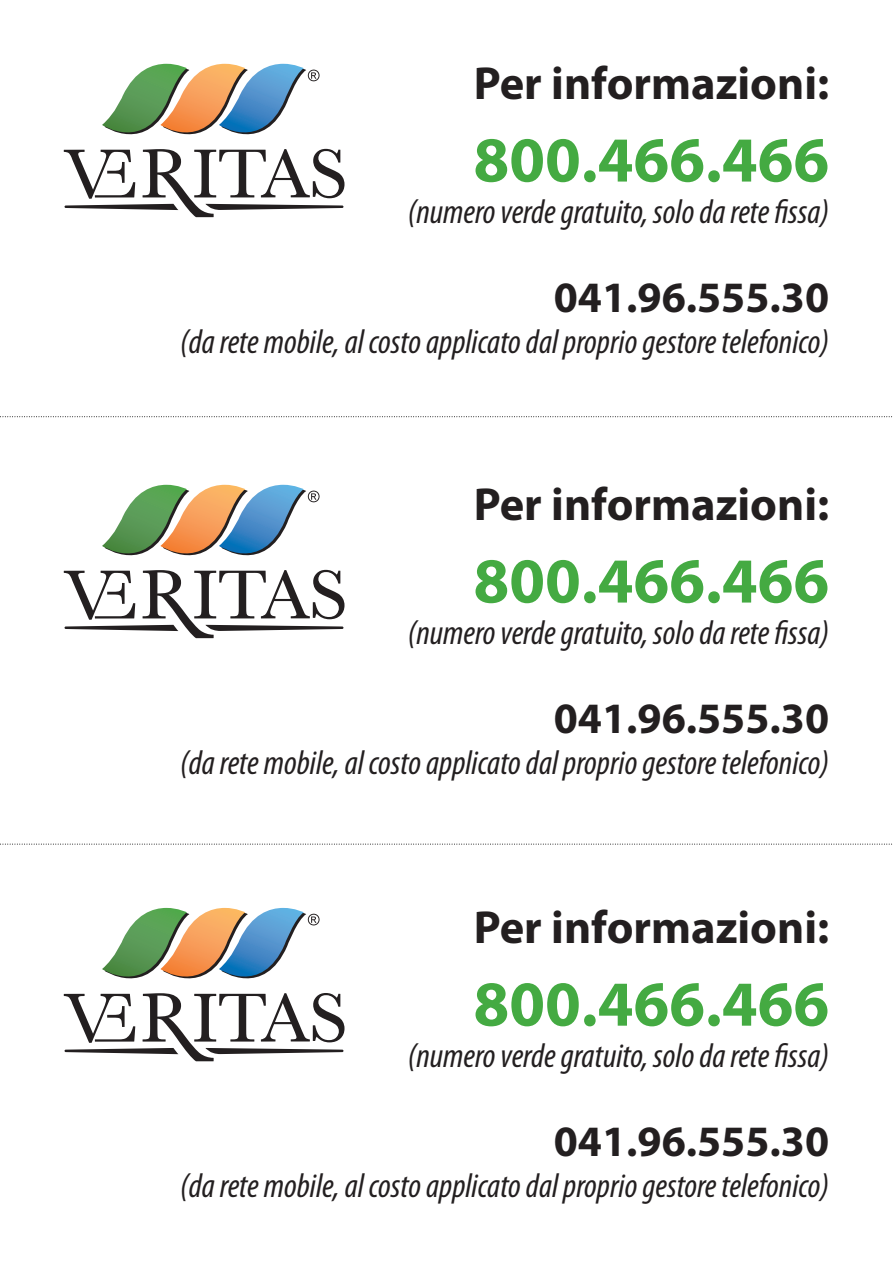
<style>
.page{position:relative;width:893px;height:1263px;background:#fff}
.page>*{position:absolute;margin:0;border:0;box-sizing:border-box;transform-origin:0 0}
.t1{font:700 64.5px "Myriad Pro";color:#44aa42}
.t2{font:700 46.5px "Myriad Pro";color:#231f20}
.t3{font:700 43.5px "Myriad Pro";color:#231f20}
.t4{font:italic condensed 34.2px "Myriad Pro";color:#231f20}
</style>
<div class="page">
<svg style="left:0;top:416px;width:892px;height:1px"></svg>
<svg style="left:0;top:844px;width:892px;height:1px"></svg>
<svg style="left:64px;top:63px;width:280px;height:154px"></svg>
<svg style="left:64px;top:484px;width:280px;height:154px"></svg>
<svg style="left:64px;top:907px;width:280px;height:154px"></svg>
<p class="t2" style="left:474px;top:57px;width:357px">Per informazioni:</p>
<p class="t1" style="left:473px;top:124px;width:357px">800.466.466</p>
<p class="t4" style="left:408px;top:193px;width:423px">(numero verde gratuito, solo da rete fissa)</p>
<p class="t3" style="left:554px;top:273px;width:277px">041.96.555.30</p>
<p class="t4" style="left:180px;top:323px;width:650px">(da rete mobile, al costo applicato dal proprio gestore telefonico)</p>
<p class="t2" style="left:474px;top:478px;width:357px">Per informazioni:</p>
<p class="t1" style="left:473px;top:545px;width:357px">800.466.466</p>
<p class="t4" style="left:408px;top:614px;width:423px">(numero verde gratuito, solo da rete fissa)</p>
<p class="t3" style="left:554px;top:694px;width:277px">041.96.555.30</p>
<p class="t4" style="left:180px;top:744px;width:650px">(da rete mobile, al costo applicato dal proprio gestore telefonico)</p>
<p class="t2" style="left:474px;top:901px;width:357px">Per informazioni:</p>
<p class="t1" style="left:473px;top:968px;width:357px">800.466.466</p>
<p class="t4" style="left:408px;top:1037px;width:423px">(numero verde gratuito, solo da rete fissa)</p>
<p class="t3" style="left:554px;top:1117px;width:277px">041.96.555.30</p>
<p class="t4" style="left:180px;top:1167px;width:650px">(da rete mobile, al costo applicato dal proprio gestore telefonico)</p>
</div>
